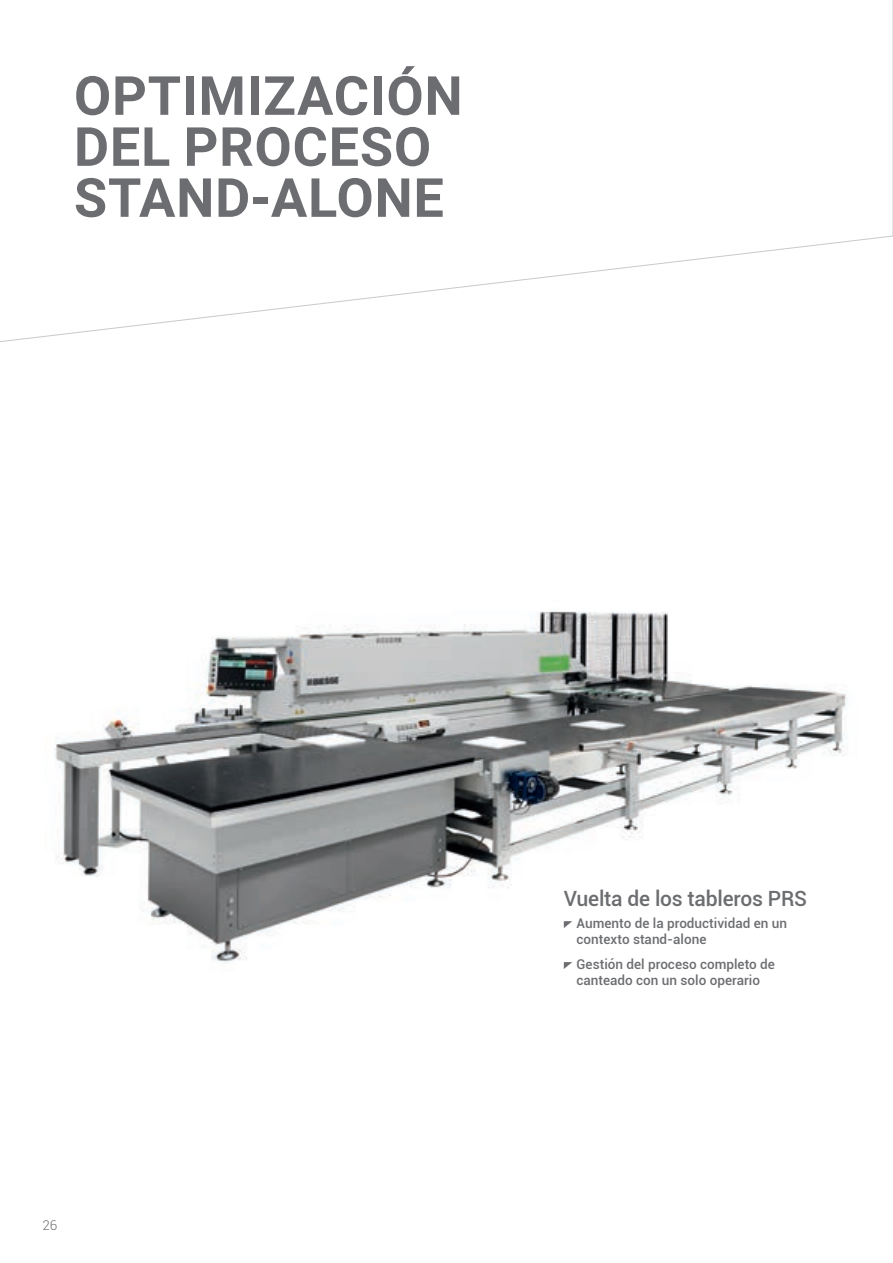
<style>
.page{position:relative;width:893px;height:1263px;background:#fff}
.page>*{position:absolute;margin:0;border:0;box-sizing:border-box;transform-origin:0 0}
.t1{font:700 54px "Roboto";letter-spacing:.015em;color:#6c6d70}
.PAG_VERDI_-_INTRO{font:500 21px "Roboto";letter-spacing:-.01em;color:#6c6d70}
.t2{font:500 13.5px/16.2px "Roboto";color:#6c6d70}
.t3{font:300 13.5px "Roboto";color:#6c6d70}
</style>
<div class="page">
<svg style="left:0;top:235px;width:892px;height:107px"></svg>
<hr style="left:892px;top:0;width:1px;height:1263px;background:#bcbdc0">
<img style="left:55px;top:611px;width:792px;height:358px">
<svg style="left:564px;top:921px;width:8px;height:7px"></svg>
<svg style="left:564px;top:962px;width:8px;height:7px"></svg>
<p class="t1" style="left:74px;top:58px;width:390px">OPTIMIZACIÓN</p>
<p class="t1" style="left:74px;top:109px;width:359px">DEL PROCESO</p>
<p class="t1" style="left:74px;top:160px;width:371px">STAND-ALONE</p>
<p class="t3" style="left:42px;top:1215px;width:16px">26</p>
<p class="PAG_VERDI_-_INTRO" style="left:564px;top:884px;width:245px">Vuelta de los tableros PRS</p>
<p class="t2" style="left:577px;top:915px;width:212px">Aumento de la productividad en un contexto stand-alone</p>
<p class="t2" style="left:577px;top:955px;width:200px">Gestión del proceso completo de canteado con un solo operario</p>
</div>
